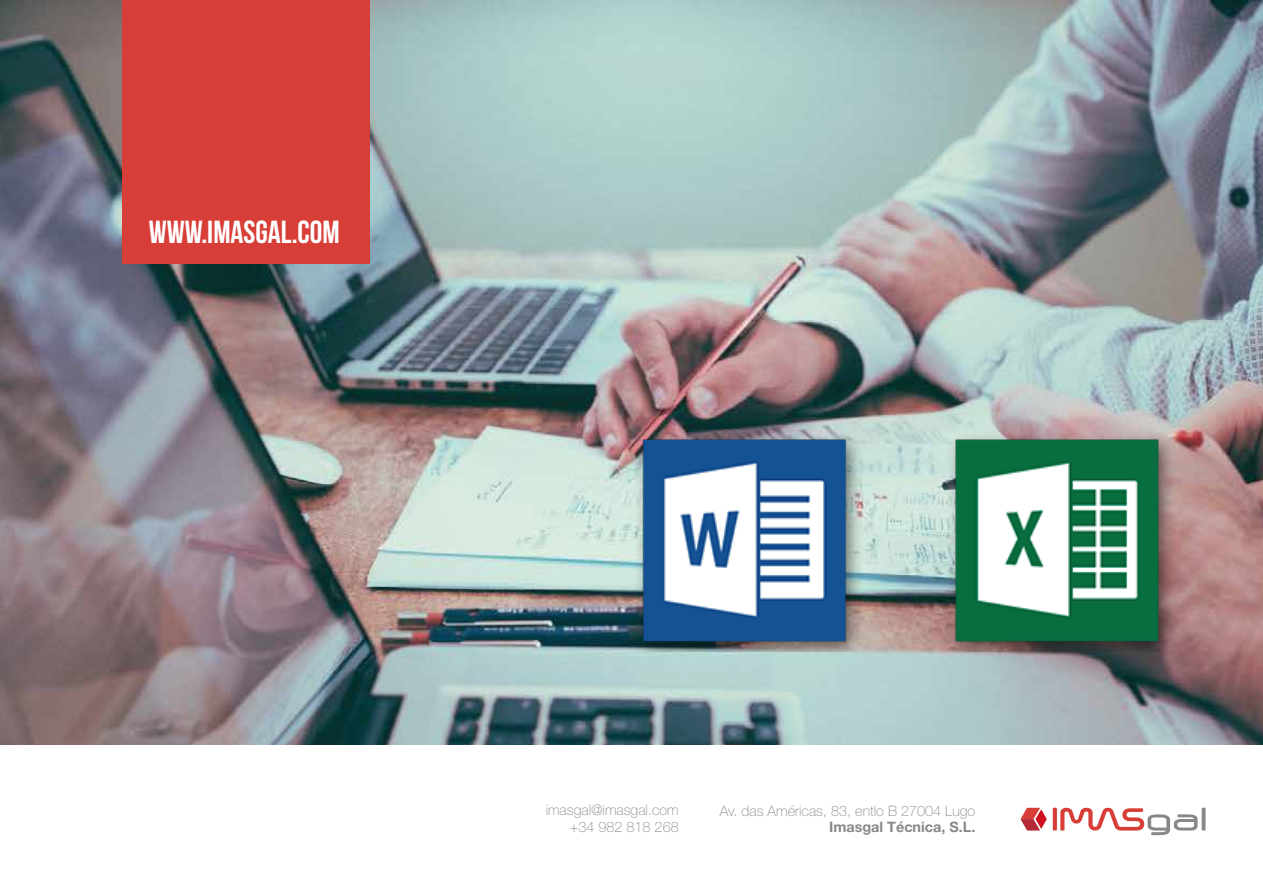
<style>
.page{position:relative;width:1263px;height:893px;background:#fff}
.page>*{position:absolute;margin:0;border:0;box-sizing:border-box;transform-origin:0 0}
.t1{font:31.95px "Bebas Neue";color:#fff}
.t2{font:100 14.4px/16.5px "Helvetica Neue LT Pro";color:#87888a;text-align:right}
.t3{font:700 14.4px "Helvetica Neue LT Pro";color:#87888a}
</style>
<div class="page">
<img style="left:0;top:0;width:1263px;height:745px">
<img style="left:614px;top:426px;width:585px;height:225px">
<div style="left:122px;top:0;width:247px;height:263px;background:#d83e38"></div>
<svg style="left:1053px;top:808px;width:152px;height:27px"></svg>
<svg style="left:1020px;top:808px;width:27px;height:22px"></svg>
<h1 class="t1" style="left:149px;top:214px;width:192px">WWW.IMASGAL.COM</h1>
<p class="t2" style="left:546px;top:802px;width:134px">imasgal@imasgal.com +34 982 818 268</p>
<p class="t2" style="left:720px;top:802px;width:257px">Av. das Américas, 83, entlo B 27004 Lugo</p>
<p class="t3" style="left:829px;top:818px;width:148px">Imasgal Técnica, S.L.</p>
</div>
